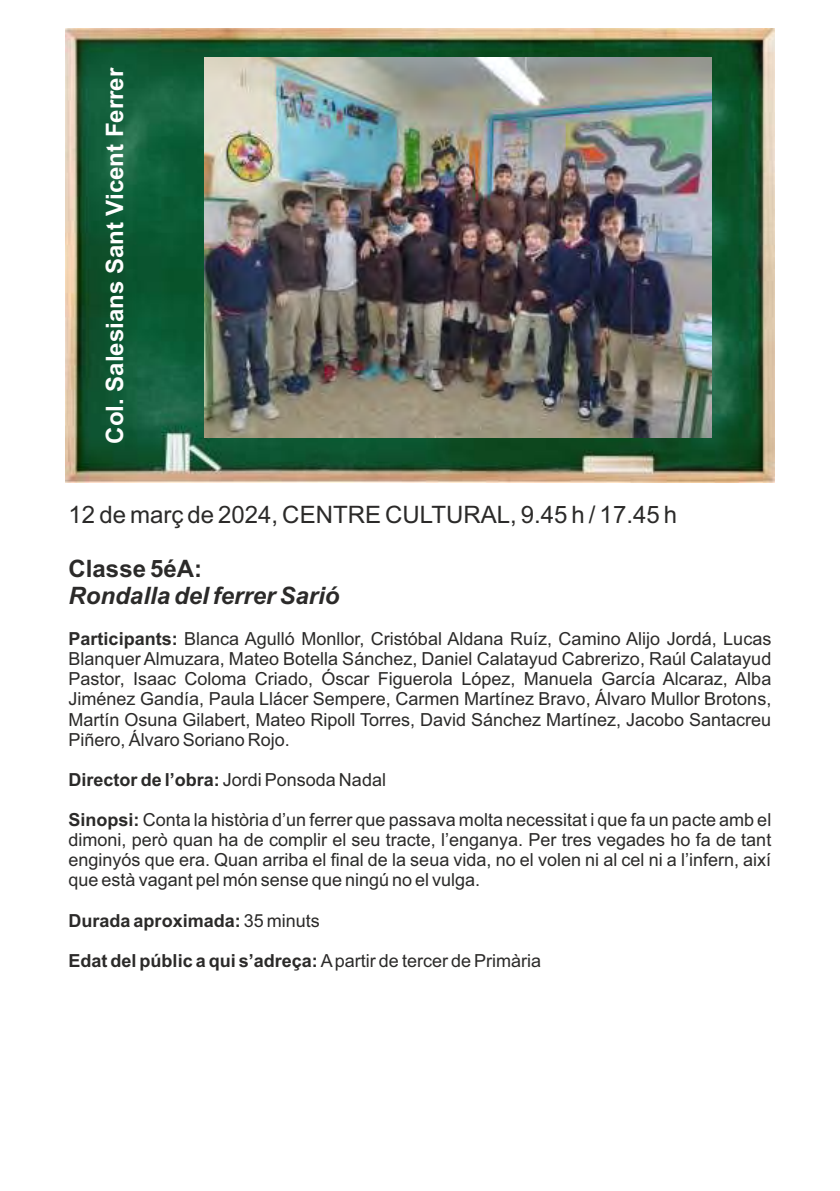
<style>
.page{position:relative;width:840px;height:1191px;background:#fff}
.page>*{position:absolute;margin:0;border:0;box-sizing:border-box;transform-origin:0 0}
.t1{font:24px "Arial";color:#2b2a29}
.t2{font:700 24px "Arial";color:#fefefe}
.t3{font:italic 700 24px "Arial";color:#2b2a29}
.t4{font:700 24px "Arial";color:#2b2a29}
.t5{font:18px/20.2px "Arial";color:#2b2a29;text-align:justify}
.t6{font:700 18px "Arial";color:#2b2a29}
.s1{font-weight:700}
.s2{font-weight:400}
</style>
<div class="page">
<img style="left:65px;top:28px;width:709px;height:454px">
<img style="left:204px;top:58px;width:507px;height:379px">
<h1 class="t2" style="left:105px;top:444px;width:378px;rotate:-90deg">Col. Salesians Sant Vicent Ferrer</h1>
<h1 class="t1" style="left:69px;top:505px;width:609px">12 de març de 2024, CENTRE CULTURAL, 9.45 h / 17.45 h</h1>
<h1 class="t4" style="left:69px;top:559px;width:135px">Classe 5éA:</h1>
<h1 class="t3" style="left:69px;top:586px;width:272px">Rondalla del ferrer Sarió</h1>
<p class="t5" style="left:68px;top:630px;width:704px"><span class="s1">Participants:</span> Blanca Agulló Monllor, Cristóbal Aldana Ruíz, Camino Alijo Jordá, Lucas Blanquer Almuzara, Mateo Botella Sánchez, Daniel Calatayud Cabrerizo, Raúl Calatayud Pastor, Isaac Coloma Criado, Óscar Figuerola López, Manuela García Alcaraz, Alba Jiménez Gandía, Paula Llácer Sempere, Carmen Martínez Bravo, Álvaro Mullor Brotons, Martín Osuna Gilabert, Mateo Ripoll Torres, David Sánchez Martínez, Jacobo Santacreu Piñero, Álvaro Soriano Rojo.</p>
<p class="t6" style="left:68px;top:773px;width:319px">Director de l’obra: <span class="s2">Jordi Ponsoda Nadal</span></p>
<p class="t5" style="left:68px;top:811px;width:704px"><span class="s1">Sinopsi:</span> Conta la història d’un ferrer que passava molta necessitat i que fa un pacte amb el dimoni, però quan ha de complir el seu tracte, l’enganya. Per tres vegades ho fa de tant enginyós que era. Quan arriba el final de la seua vida, no el volen ni al cel ni a l’infern, així que està vagant pel món sense que ningú no el vulga.</p>
<p class="t6" style="left:68px;top:913px;width:253px">Durada aproximada: <span class="s2">35 minuts</span></p>
<p class="t6" style="left:68px;top:953px;width:474px">Edat del públic a qui s’adreça: <span class="s2">A partir de tercer de Primària</span></p>
</div>
